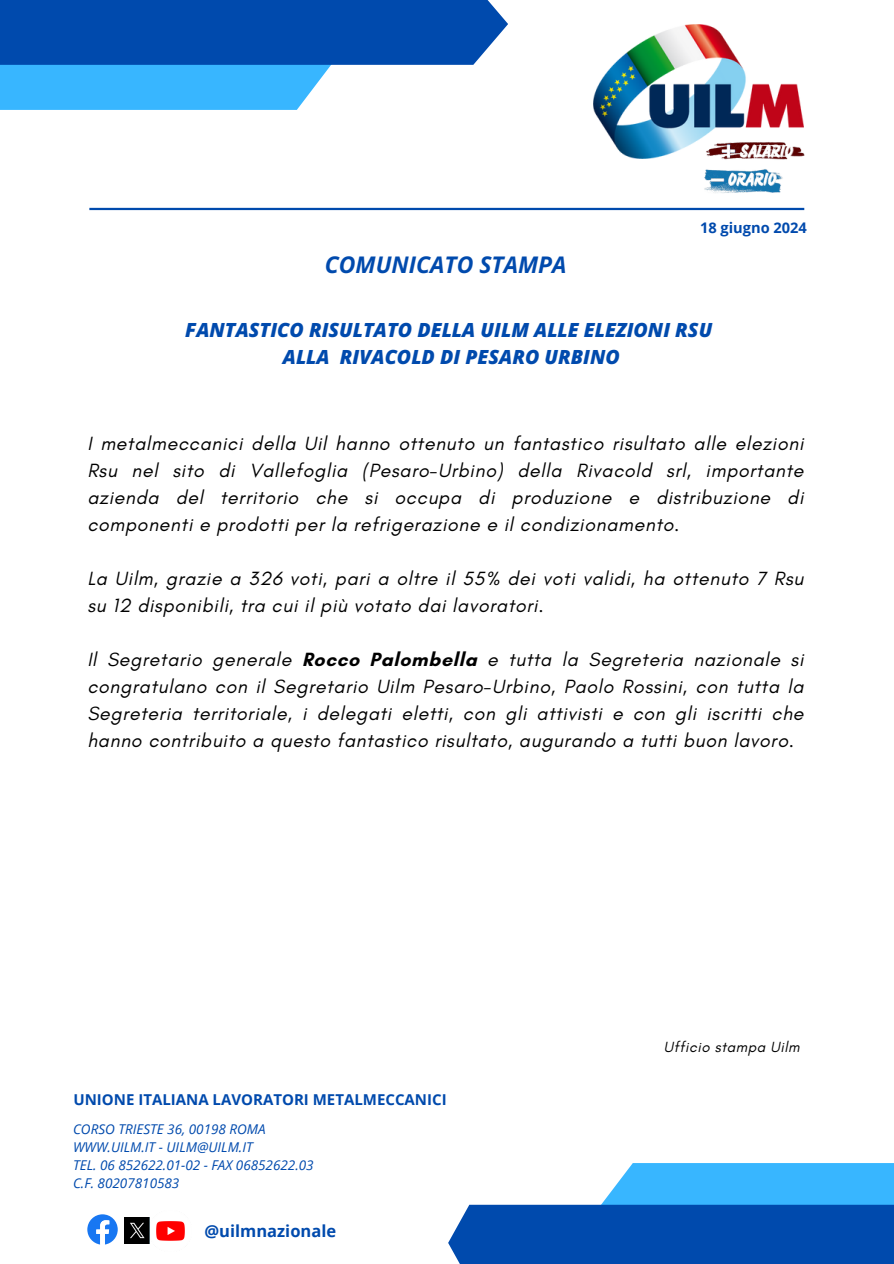
<style>
.page{position:relative;width:894px;height:1264px;background:#fff}
.page>*{position:absolute;margin:0;border:0;box-sizing:border-box;transform-origin:0 0}
.t1{font:italic 700 22.95px "Open Sans";color:#004aad}
.t2{font:italic 19.5px/27px "Glacial Indifference";letter-spacing:.035em;color:#000;text-align:justify}
.t3{font:italic 800 19.5px/27px "Open Sans";color:#004aad;text-align:center}
.t4{font:700 16.5px "Open Sans";color:#004aad}
.t5{font:700 15px "Open Sans";color:#004aad}
.t6{font:italic 15px "Glacial Indifference";letter-spacing:.035em;color:#000}
.t7{font:700 14.55px "Open Sans";color:#004aad}
.t8{font:italic 13.5px "Open Sans";color:#004aad}
.s1{font-weight:700;font-style:normal}
</style>
<div class="page">
<hr style="left:89px;top:208px;width:715px;height:2px;background:#004aad">
<svg style="left:0;top:0;width:508px;height:110px"></svg>
<div style="left:593px;top:1162px;width:300px;height:101px;background:#38b6ff"></div>
<div style="left:448px;top:1204px;width:445px;height:59px;background:#004aad"></div>
<img style="left:593px;top:24px;width:210px;height:134px">
<svg style="left:87px;top:1214px;width:31px;height:30px"></svg>
<img style="left:149px;top:1217px;width:36px;height:27px">
<img style="left:125px;top:1217px;width:24px;height:26px">
<img style="left:700px;top:132px;width:105px;height:61px">
<h2 class="t1" style="left:325px;top:249px;width:243px">COMUNICATO STAMPA</h2>
<h3 class="t7" style="left:699px;top:218px;width:108px">18 giugno 2024</h3>
<h3 class="t3" style="left:185px;top:316px;width:528px">FANTASTICO RISULTATO DELLA UILM ALLE ELEZIONI RSU<br>ALLA RIVACOLD DI PESARO URBINO</h3>
<h6 class="t2" style="left:87px;top:429px;width:717px">I metalmeccanici della Uil hanno ottenuto un fantastico risultato alle elezioni Rsu nel sito di Vallefoglia (Pesaro-Urbino) della Rivacold srl, importante azienda del territorio che si occupa di produzione e distribuzione di componenti e prodotti per la refrigerazione e il condizionamento.</h6>
<h4 class="t2" style="left:87px;top:564px;width:717px">La Uilm, grazie a 326 voti, pari a oltre il 55% dei voti validi, ha ottenuto 7 Rsu su 12 disponibili, tra cui il più votato dai lavoratori.</h4>
<p class="t2" style="left:87px;top:645px;width:717px">Il Segretario generale <span class="s1">Rocco Palombella</span> e tutta la Segreteria nazionale si congratulano con il Segretario Uilm Pesaro-Urbino, Paolo Rossini, con tutta la Segreteria territoriale, i delegati eletti, con gli attivisti e con gli iscritti che hanno contribuito a questo fantastico risultato, augurando a tutti buon lavoro.</p>
<h3 class="t5" style="left:73px;top:1089px;width:374px">UNIONE ITALIANA LAVORATORI METALMECCANICI</h3>
<p class="t8" style="left:73px;top:1119px;width:194px">CORSO TRIESTE 36, 00198 ROMA</p>
<p class="t8" style="left:73px;top:1137px;width:181px">WWW.UILM.IT - UILM@UILM.IT</p>
<p class="t8" style="left:73px;top:1155px;width:242px">TEL. 06 852622.01-02 - FAX 06852622.03</p>
<p class="t8" style="left:73px;top:1173px;width:108px">C.F. 80207810583</p>
<p class="t4" style="left:204px;top:1219px;width:133px">@uilmnazionale</p>
<p class="t6" style="left:663px;top:1037px;width:137px">Ufficio stampa Uilm</p>
</div>
